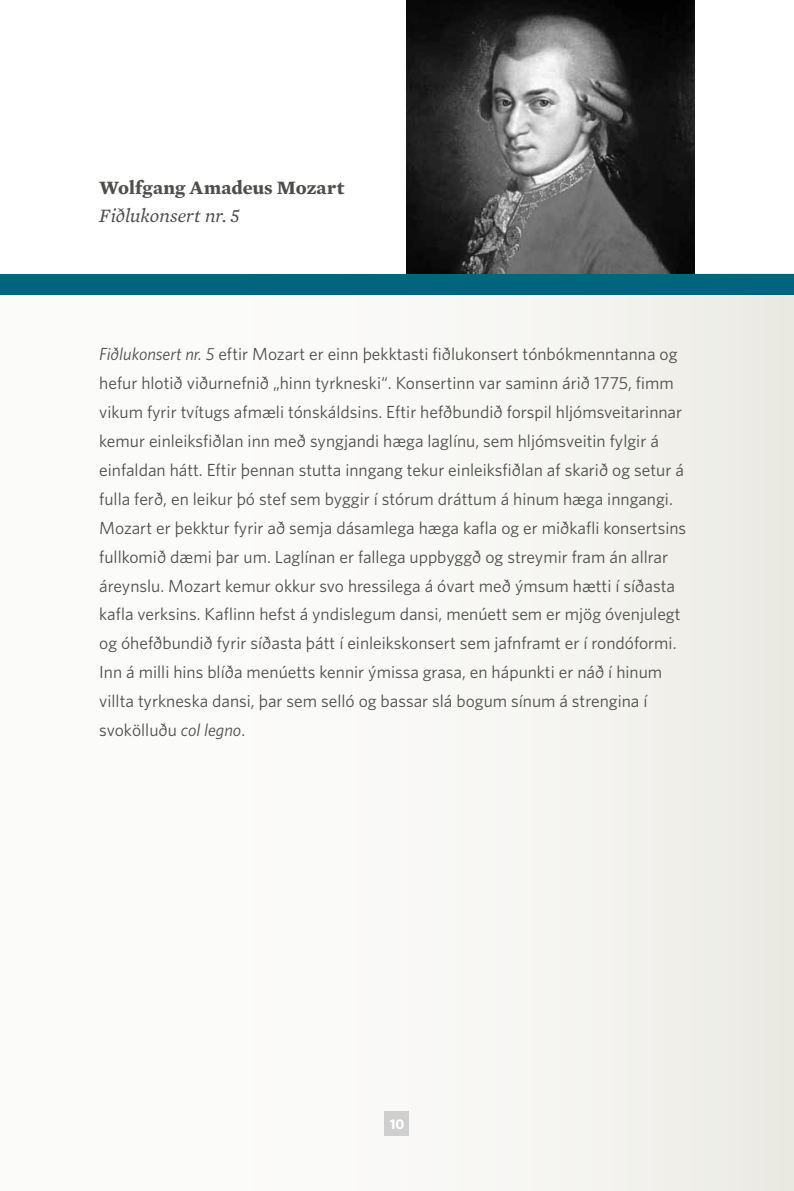
<style>
.page{position:relative;width:794px;height:1191px;background:#fff}
.page>*{position:absolute;margin:0;border:0;box-sizing:border-box;transform-origin:0 0}
.t1{font:700 19.25px "Mercury Text G2";letter-spacing:.01em;color:#4e4e4d}
.t2{font:italic 19.25px "Mercury Text G2";color:#4e4e4d}
.t3{font:17.5px/28.9px "Whitney";color:#4e4e4d}
.t4{font:700 14px "Whitney";color:#fff}
.s1{font-style:italic}
</style>
<div class="page">
<div style="left:0;top:274px;width:794px;height:917px;background:linear-gradient(to right,#fff,#efeee9)"></div>
<div style="left:384px;top:1111px;width:25px;height:25px;background:#cfcfcf"></div>
<div style="left:0;top:274px;width:794px;height:21px;background:#00647f"></div>
<img style="left:407px;top:0;width:287px;height:274px">
<p class="t1" style="left:99px;top:176px;width:247px">Wolfgang Amadeus Mozart</p>
<p class="t2" style="left:99px;top:205px;width:142px">Fiðlukonsert nr. 5</p>
<p class="t3" style="left:99px;top:339px;width:588px"><span class="s1">Fiðlukonsert nr. 5</span> eftir Mozart er einn þekktasti fiðlukonsert tónbókmenntanna og hefur hlotið viðurnefnið „hinn tyrkneski“. Konsertinn var saminn árið 1775, fimm vikum fyrir tvítugs afmæli tónskáldsins. Eftir hefðbundið forspil hljómsveitarinnar kemur einleiksfiðlan inn með syngjandi hæga laglínu, sem hljómsveitin fylgir á einfaldan hátt. Eftir þennan stutta inngang tekur einleiksfiðlan af skarið og setur á fulla ferð, en leikur þó stef sem byggir í stórum dráttum á hinum hæga inngangi.<br>Mozart er þekktur fyrir að semja dásamlega hæga kafla og er miðkafli konsertsins fullkomið dæmi þar um. Laglínan er fallega uppbyggð og streymir fram án allrar áreynslu. Mozart kemur okkur svo hressilega á óvart með ýmsum hætti í síðasta kafla verksins. Kaflinn hefst á yndislegum dansi, menúett sem er mjög óvenjulegt og óhefðbundið fyrir síðasta þátt í einleikskonsert sem jafnframt er í rondóformi.<br>I nn á milli hins blíða menúetts kennir ýmissa grasa, en hápunkti er náð í hinum villta tyrkneska dansi, þar sem selló og bassar slá bogum sínum á strengina í svokölluðu <span class="s1">col legno</span>.</p>
<p class="t4" style="left:390px;top:1115px;width:16px">10</p>
</div>
